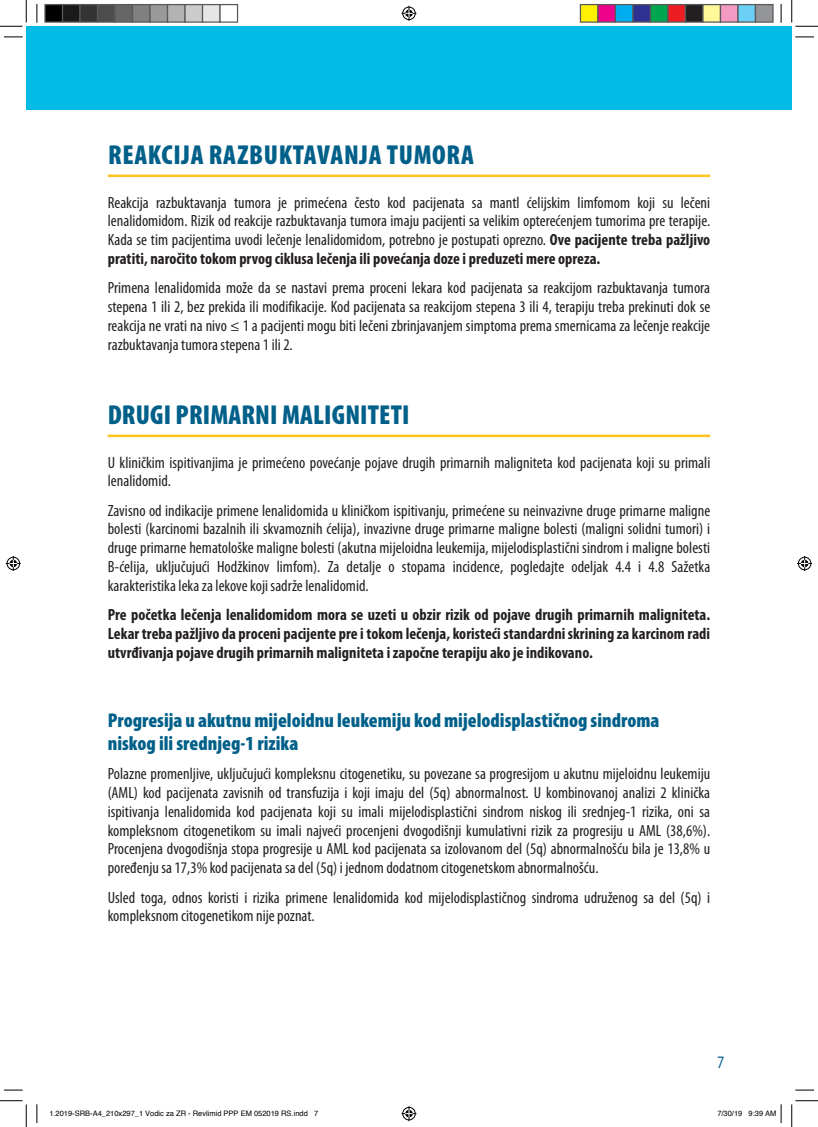
<style>
.page{position:relative;width:818px;height:1127px;background:#fff}
.page>*{position:absolute;margin:0;border:0;box-sizing:border-box;transform-origin:0 0}
.t1{font:900 condensed 27.5px "Myriad Pro";letter-spacing:.025em;color:#006089}
.t2{font:900 condensed 20px/22.5px "Myriad Pro";color:#006089}
.t3{font:17.5px "Myriad Pro";color:#006089;scale:.8 1}
.t4{font:condensed 16.25px/18.8px "Myriad Pro";color:#231f20;text-align:justify}
.t5{font:700 condensed 16.25px/18.8px "Myriad Pro";color:#231f20;text-align:justify}
.t6{font:7.5px "Helvetica";color:#000}
.s1{font-weight:700}
</style>
<div class="page">
<div style="left:26px;top:26px;width:11px;height:84px;background:#02bce5"></div>
<div style="left:37px;top:26px;width:755px;height:84px;background:#02bce5"></div>
<hr style="left:108px;top:174px;width:602px;height:3px;background:#fec422">
<hr style="left:108px;top:434px;width:602px;height:3px;background:#fec422">
<svg style="left:4px;top:36px;width:19px;height:2px"></svg>
<svg style="left:795px;top:36px;width:19px;height:2px"></svg>
<svg style="left:4px;top:1089px;width:19px;height:1px"></svg>
<svg style="left:795px;top:1089px;width:19px;height:1px"></svg>
<svg style="left:36px;top:4px;width:2px;height:19px"></svg>
<svg style="left:36px;top:1104px;width:2px;height:18px"></svg>
<svg style="left:780px;top:4px;width:2px;height:19px"></svg>
<svg style="left:0;top:0;width:27px;height:27px"></svg>
<svg style="left:0;top:1100px;width:27px;height:26px"></svg>
<svg style="left:791px;top:0;width:27px;height:27px"></svg>
<svg style="left:791px;top:1100px;width:27px;height:26px"></svg>
<svg style="left:401px;top:6px;width:15px;height:15px"></svg>
<svg style="left:401px;top:1106px;width:15px;height:14px"></svg>
<svg style="left:6px;top:556px;width:15px;height:15px"></svg>
<svg style="left:797px;top:556px;width:15px;height:15px"></svg>
<div style="left:45px;top:5px;width:18px;height:17px;background:#000"></div>
<div style="left:44px;top:4px;width:19px;height:19px;border:1px solid #595959"></div>
<div style="left:63px;top:5px;width:17px;height:17px;background:#1a1a1a"></div>
<div style="left:62px;top:4px;width:19px;height:19px;border:1px solid #595959"></div>
<div style="left:80px;top:5px;width:18px;height:17px;background:#333"></div>
<div style="left:79px;top:4px;width:19px;height:19px;border:1px solid #595959"></div>
<div style="left:98px;top:5px;width:17px;height:17px;background:#4d4d4d"></div>
<div style="left:97px;top:4px;width:19px;height:19px;border:1px solid #595959"></div>
<div style="left:115px;top:5px;width:18px;height:17px;background:#666"></div>
<div style="left:114px;top:4px;width:19px;height:19px;border:1px solid #595959"></div>
<div style="left:133px;top:5px;width:17px;height:17px;background:#808080"></div>
<div style="left:132px;top:4px;width:19px;height:19px;border:1px solid #595959"></div>
<div style="left:150px;top:5px;width:18px;height:17px;background:#999"></div>
<div style="left:149px;top:4px;width:19px;height:19px;border:1px solid #595959"></div>
<div style="left:168px;top:5px;width:17px;height:17px;background:#b3b3b3"></div>
<div style="left:167px;top:4px;width:19px;height:19px;border:1px solid #595959"></div>
<div style="left:185px;top:5px;width:18px;height:17px;background:#ccc"></div>
<div style="left:184px;top:4px;width:19px;height:19px;border:1px solid #595959"></div>
<div style="left:203px;top:5px;width:17px;height:17px;background:#e6e6e6"></div>
<div style="left:202px;top:4px;width:19px;height:19px;border:1px solid #595959"></div>
<div style="left:219px;top:4px;width:19px;height:19px;border:1px solid #595959"></div>
<div style="left:580px;top:5px;width:18px;height:17px;background:#fff101"></div>
<div style="left:580px;top:4px;width:18px;height:19px;border:1px solid #595959"></div>
<div style="left:598px;top:5px;width:17px;height:17px;background:#ed028c"></div>
<div style="left:597px;top:4px;width:19px;height:19px;border:1px solid #595959"></div>
<div style="left:615px;top:5px;width:18px;height:17px;background:#00aeef"></div>
<div style="left:615px;top:4px;width:18px;height:19px;border:1px solid #595959"></div>
<div style="left:633px;top:5px;width:17px;height:17px;background:#2e3092"></div>
<div style="left:632px;top:4px;width:19px;height:19px;border:1px solid #595959"></div>
<div style="left:650px;top:5px;width:18px;height:17px;background:#00a54f"></div>
<div style="left:650px;top:4px;width:18px;height:19px;border:1px solid #595959"></div>
<div style="left:668px;top:5px;width:17px;height:17px;background:#ee1d23"></div>
<div style="left:667px;top:4px;width:19px;height:19px;border:1px solid #595959"></div>
<div style="left:685px;top:5px;width:18px;height:17px;background:#231f20"></div>
<div style="left:685px;top:4px;width:18px;height:19px;border:1px solid #595959"></div>
<div style="left:703px;top:5px;width:17px;height:17px;background:#fff79a"></div>
<div style="left:702px;top:4px;width:19px;height:19px;border:1px solid #595959"></div>
<div style="left:720px;top:5px;width:18px;height:17px;background:#f499c2"></div>
<div style="left:720px;top:4px;width:18px;height:19px;border:1px solid #595959"></div>
<div style="left:738px;top:5px;width:17px;height:17px;background:#6bcff6"></div>
<div style="left:737px;top:4px;width:19px;height:19px;border:1px solid #595959"></div>
<div style="left:755px;top:5px;width:18px;height:17px;background:#939598"></div>
<div style="left:755px;top:4px;width:18px;height:19px;border:1px solid #595959"></div>
<svg style="left:780px;top:1104px;width:2px;height:18px"></svg>
<h1 class="t1" style="left:108px;top:137px;width:367px">Reakcija razbuktavanja tumora</h1>
<p class="t4" style="left:108px;top:192px;width:604px">Reakcija razbuktavanja tumora je primećena često kod pacijenata sa mantl ćelijskim limfomom koji su lečeni lenalidomidom. Rizik od reakcije razbuktavanja tumora imaju pacijenti sa velikim opterećenjem tumorima pre terapije.<br>Kada se tim pacijentima uvodi lečenje lenalidomidom, potrebno je postupati oprezno. <span class="s1">Ove pacijente treba pažljivo pratiti, naročito tokom prvog ciklusa lečenja ili povećanja doze i preduzeti mere opreza.</span></p>
<p class="t4" style="left:108px;top:278px;width:604px">Primena lenalidomida može da se nastavi prema proceni lekara kod pacijenata sa reakcijom razbuktavanja tumora stepena 1 ili 2, bez prekida ili modifikacije. Kod pacijenata sa reakcijom stepena 3 ili 4, terapiju treba prekinuti dok se reakcija ne vrati na nivo ≤ 1 a pacijenti mogu biti lečeni zbrinjavanjem simptoma prema smernicama za lečenje reakcije razbuktavanja tumora stepena 1 ili 2.</p>
<h1 class="t1" style="left:108px;top:397px;width:82px">DRUGI PRIMARNI</h1>
<h1 class="t1" style="left:282px;top:397px;width:75px">MALIGNITETI</h1>
<p class="t4" style="left:108px;top:452px;width:604px">U kliničkim ispitivanjima je primećeno povećanje pojave drugih primarnih maligniteta kod pacijenata koji su primali lenalidomid.</p>
<p class="t4" style="left:108px;top:500px;width:604px">Zavisno od indikacije primene lenalidomida u kliničkom ispitivanju, primećene su neinvazivne druge primarne maligne bolesti (karcinomi bazalnih ili skvamoznih ćelija), invazivne druge primarne maligne bolesti (maligni solidni tumori) i druge primarne hematološke maligne bolesti (akutna mijeloidna leukemija, mijelodisplastični sindrom i maligne bolesti B-ćelija, uključujući Hodžkinov limfom). Za detalje o stopama incidence, pogledajte odeljak 4.4 i 4.8 Sažetka karakteristika leka za lekove koji sadrže lenalidomid.</p>
<p class="t5" style="left:108px;top:605px;width:604px">Pre početka lečenja lenalidomidom mora se uzeti u obzir rizik od pojave drugih primarnih maligniteta.<br>Lekar treba pažljivo da proceni pacijente pre i tokom lečenja, koristeći standardni skrining za karcinom radi utvrđivanja pojave drugih primarnih maligniteta i započne terapiju ako je indikovano.</p>
<p class="t2" style="left:108px;top:708px;width:553px">Progresija u akutnu mijeloidnu leukemiju kod mijelodisplastičnog sindroma niskog ili srednjeg-1 rizika</p>
<p class="t4" style="left:108px;top:764px;width:604px">Polazne promenljive, uključujući kompleksnu citogenetiku, su povezane sa progresijom u akutnu mijeloidnu leukemiju (AML) kod pacijenata zavisnih od transfuzija i koji imaju del (5q) abnormalnost. U kombinovanoj analizi 2 klinička ispitivanja lenalidomida kod pacijenata koji su imali mijelodisplastični sindrom niskog ili srednjeg-1 rizika, oni sa kompleksnom citogenetikom su imali najveći procenjeni dvogodišnji kumulativni rizik za progresiju u AML (38,6%).<br>Procenjena dvogodišnja stopa progresije u AML kod pacijenata sa izolovanom del (5q) abnormalnošću bila je 13,8% u poređenjusa17,3%kodpacijenatasadel (5q) i jednom dodatnom citogenetskom abnormalnošću.</p>
<p class="t4" style="left:108px;top:887px;width:604px">Usled toga, odnos koristi i rizika primene lenalidomida kod mijelodisplastičnog sindroma udruženog sa del (5q) i kompleksnom citogenetikom nije poznat.</p>
<p class="t3" style="left:717px;top:1050px;width:10px">7</p>
<p class="t6" style="left:49px;top:1106px;width:270px">1.2019-SRB-A4_210x297_1 Vodic za ZR - Revlimid PPP EM 052019 RS.indd 7</p>
<p class="t6" style="left:717px;top:1106px;width:61px">7/30/19 9:39 AM</p>
</div>
